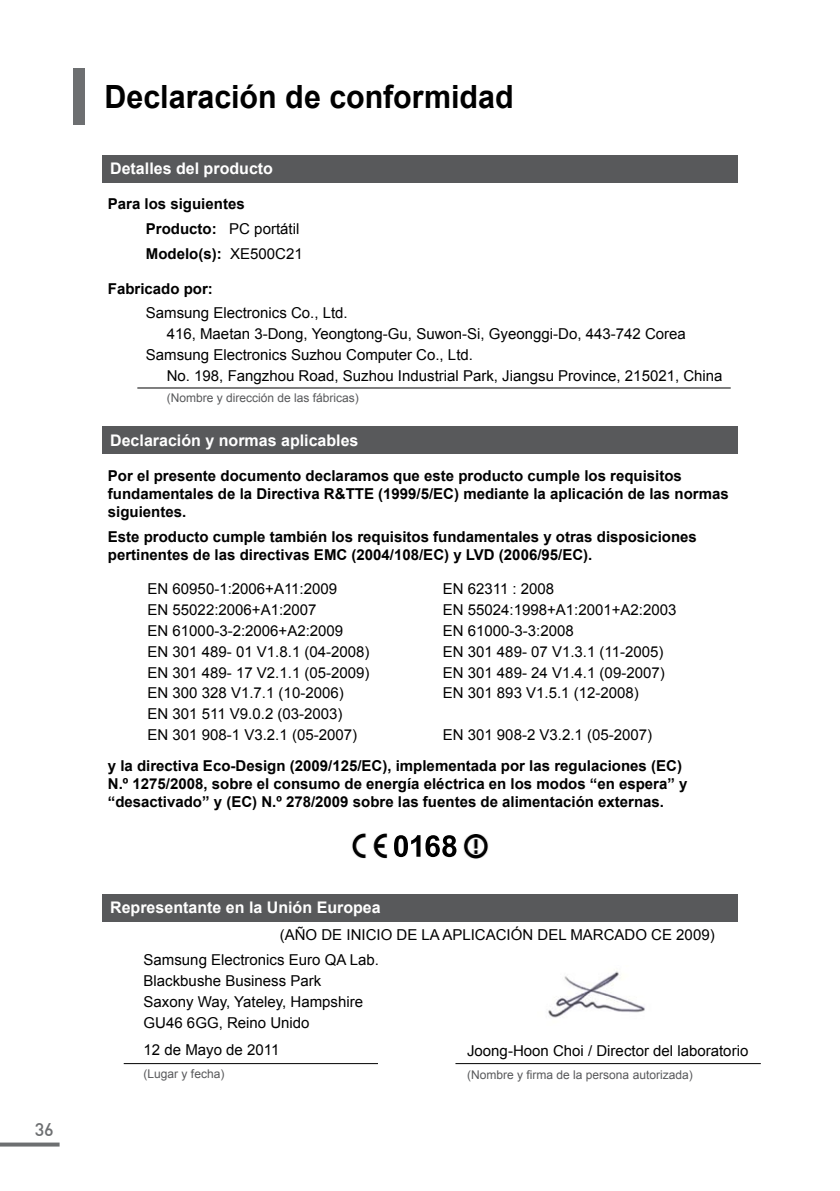
<style>
.page{position:relative;width:840px;height:1191px;background:#fff}
.page>*{position:absolute;margin:0;border:0;box-sizing:border-box;transform-origin:0 0}
.Heading_1-eng{font:700 32px "Arial";color:#000;scale:.95 1}
.t1{font:500 18px "DIN";color:#6d6f71}
.body-eng_7_5{font:700 16px "Arial";color:#fff}
.body-eng_7_5-2{font:15px "Arial";color:#000}
.body-eng_7_5-3{font:700 15px/18px "Arial";color:#000}
.body-eng_7_5-4{font:12px "Arial";color:#58595b}
.s1{font-weight:700}
.s2{font-weight:400}
</style>
<div class="page">
<svg style="left:0;top:1142px;width:60px;height:4px"></svg>
<hr style="left:137px;top:387px;width:593px;height:1px;background:#000">
<div style="left:74px;top:68px;width:11px;height:57px;background:#6d6f71"></div>
<div style="left:102px;top:155px;width:635px;height:27px;background:#58595b"></div>
<div style="left:102px;top:426px;width:635px;height:28px;background:#58595b"></div>
<img style="left:352px;top:833px;width:36px;height:26px">
<img style="left:463px;top:834px;width:26px;height:25px">
<svg style="left:394px;top:835px;width:62px;height:22px"></svg>
<div style="left:102px;top:893px;width:635px;height:28px;background:#58595b"></div>
<hr style="left:124px;top:1063px;width:254px;height:1px;background:#000">
<img style="left:548px;top:971px;width:97px;height:47px">
<hr style="left:455px;top:1063px;width:305px;height:1px;background:#000">
<p class="t1" style="left:35px;top:1117px;width:21px">36</p>
<p class="Heading_1-eng" style="left:104px;top:76px;width:432px">Declaración de conformidad</p>
<p class="body-eng_7_5" style="left:110px;top:158px;width:164px">Detalles del producto</p>
<p class="body-eng_7_5-3" style="left:108px;top:196px;width:138px">Para los siguientes</p>
<p class="body-eng_7_5-2" style="left:146px;top:219px;width:155px"><span class="s1">Producto:</span> PC portátil</p>
<p class="body-eng_7_5-3" style="left:146px;top:245px;width:158px">Modelo(s): <span class="s2">XE500C21</span></p>
<p class="body-eng_7_5-3" style="left:108px;top:280px;width:107px">Fabricado por:</p>
<p class="body-eng_7_5-2" style="left:146px;top:303px;width:203px">Samsung Electronics Co., Ltd.</p>
<p class="body-eng_7_5-2" style="left:167px;top:324px;width:520px">416, Maetan 3-Dong, Yeongtong-Gu, Suwon-Si, Gyeonggi-Do, 443-742 Corea</p>
<p class="body-eng_7_5-2" style="left:146px;top:345px;width:328px">Samsung Electronics Suzhou Computer Co., Ltd.</p>
<p class="body-eng_7_5-2" style="left:167px;top:366px;width:557px">No. 198, Fangzhou Road, Suzhou Industrial Park, Jiangsu Province, 215021, China</p>
<p class="body-eng_7_5-4" style="left:167px;top:389px;width:194px">(Nombre y dirección de las fábricas)</p>
<p class="body-eng_7_5" style="left:110px;top:429px;width:250px">Declaración y normas aplicables</p>
<p class="body-eng_7_5-3" style="left:108px;top:467px;width:622px">Por el presente documento declaramos que este producto cumple los requisitos fundamentales de la Directiva R&amp;TTE (1999/5/EC) mediante la aplicación de las normas siguientes.</p>
<p class="body-eng_7_5-3" style="left:108px;top:528px;width:590px">Este producto cumple también los requisitos fundamentales y otras disposiciones pertinentes de las directivas EMC (2004/108/EC) y LVD (2006/95/EC).</p>
<p class="body-eng_7_5-2" style="left:147px;top:579px;width:191px">EN 60950-1:2006+A11:2009</p>
<p class="body-eng_7_5-2" style="left:442px;top:579px;width:113px">EN 62311 : 2008</p>
<p class="body-eng_7_5-2" style="left:147px;top:600px;width:170px">EN 55022:2006+A1:2007</p>
<p class="body-eng_7_5-2" style="left:442px;top:600px;width:235px">EN 55024:1998+A1:2001+A2:2003</p>
<p class="body-eng_7_5-2" style="left:147px;top:621px;width:197px">EN 61000-3-2:2006+A2:2009</p>
<p class="body-eng_7_5-2" style="left:442px;top:621px;width:132px">EN 61000-3-3:2008</p>
<p class="body-eng_7_5-2" style="left:147px;top:641px;width:223px">EN 301 489- 01 V1.8.1 (04-2008)</p>
<p class="body-eng_7_5-2" style="left:442px;top:641px;width:222px">EN 301 489- 07 V1.3.1 (11-2005)</p>
<p class="body-eng_7_5-2" style="left:147px;top:662px;width:223px">EN 301 489- 17 V2.1.1 (05-2009)</p>
<p class="body-eng_7_5-2" style="left:442px;top:662px;width:223px">EN 301 489- 24 V1.4.1 (09-2007)</p>
<p class="body-eng_7_5-2" style="left:147px;top:683px;width:197px">EN 300 328 V1.7.1 (10-2006)</p>
<p class="body-eng_7_5-2" style="left:442px;top:683px;width:197px">EN 301 893 V1.5.1 (12-2008)</p>
<p class="body-eng_7_5-2" style="left:147px;top:704px;width:196px">EN 301 511 V9.0.2 (03-2003)</p>
<p class="body-eng_7_5-2" style="left:147px;top:725px;width:211px">EN 301 908-1 V3.2.1 (05-2007)</p>
<p class="body-eng_7_5-2" style="left:442px;top:725px;width:211px">EN 301 908-2 V3.2.1 (05-2007)</p>
<p class="body-eng_7_5-3" style="left:108px;top:756px;width:581px">y la directiva Eco-Design (2009/125/EC), implementada por las regulaciones (EC)<br>N.º 1275/2008, sobre el consumo de energía eléctrica en los modos “en espera” y “desactivado” y (EC) N.º 278/2009 sobre las fuentes de alimentación externas.</p>
<p class="body-eng_7_5" style="left:110px;top:897px;width:272px">Representante en la Unión Europea</p>
<p class="body-eng_7_5-2" style="left:279px;top:925px;width:436px">(AÑO DE INICIO DE LA APLICACIÓN DEL MARCADO CE 2009)</p>
<p class="body-eng_7_5-2" style="left:143px;top:950px;width:237px">Samsung Electronics Euro QA Lab.</p>
<p class="body-eng_7_5-2" style="left:143px;top:971px;width:179px">Blackbushe Business Park</p>
<p class="body-eng_7_5-2" style="left:143px;top:991px;width:221px">Saxony Way, Yateley, Hampshire</p>
<p class="body-eng_7_5-2" style="left:143px;top:1012px;width:167px">GU46 6GG, Reino Unido</p>
<p class="body-eng_7_5-2" style="left:143px;top:1040px;width:137px">12 de Mayo de 2011</p>
<p class="body-eng_7_5-4" style="left:143px;top:1066px;width:82px">(Lugar y fecha)</p>
<p class="body-eng_7_5-2" style="left:467px;top:1041px;width:282px">Joong-Hoon Choi / Director del laboratorio</p>
<p class="body-eng_7_5-4" style="left:467px;top:1067px;width:227px">(Nombre y firma de la persona autorizada)</p>
</div>
